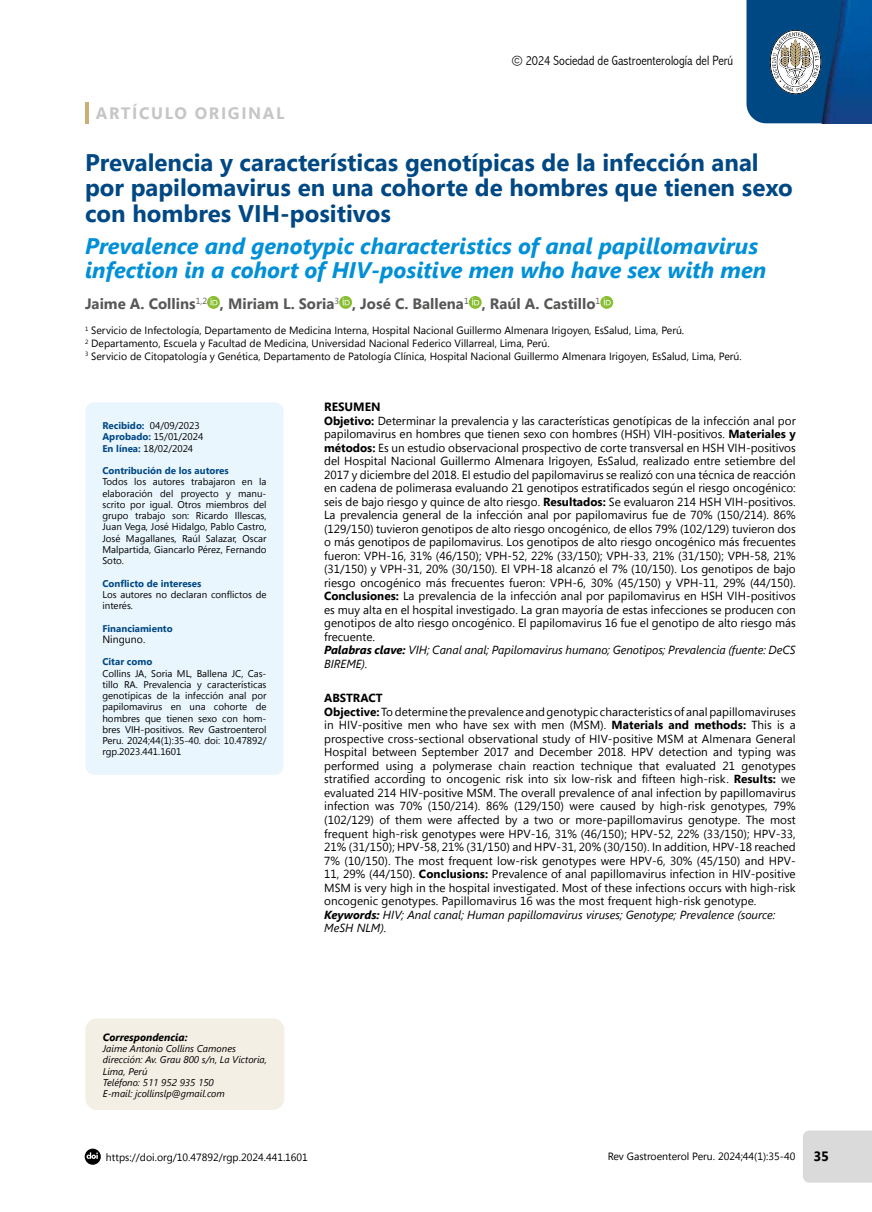
<style>
.page{position:relative;width:872px;height:1212px;background:#fff}
.page>*{position:absolute;margin:0;border:0;box-sizing:border-box;transform-origin:0 0}
.t1{font:700 24px/25.5px "Segoe UI";color:#004884}
.t2{font:italic 700 22.5px/24px "Segoe UI";color:#0090d7}
.t3{font:700 16.5px "Segoe UI";letter-spacing:.1em;color:#c6c6c6}
.t4{font:700 15px "Segoe UI";color:#575756}
.t5{font:300 condensed 13.5px "Abadi";color:#000}
.t6{font:700 13.5px "Segoe UI";color:#000}
.t7{font:700 12px "Segoe UI";color:#000}
.t8{font:11.7px/13.5px "Segoe UI";color:#000}
.t9{font:10.5px/12.8px "Segoe UI";color:#000}
.t10{font:italic 700 10.5px "Segoe UI";color:#000}
.t11{font:9.75px/11.2px "Segoe UI";color:#000}
.t12{font:italic 9.75px/11.2px "Segoe UI";color:#000}
.t13{font:700 9.75px "Segoe UI";color:#004884}
.s1{font-weight:700;color:#004884}
.s2{font-weight:700}
.s3{font-weight:700;font-style:italic}
.s4{font-style:italic}
</style>
<div class="page">
<svg style="left:85px;top:1148px;width:16px;height:17px"></svg>
<div style="left:803px;top:1130px;width:69px;height:52px;background:#dadada"></div>
<svg style="left:746px;top:0;width:66px;height:123px;background:#3c6d95"></svg>
<img style="left:812px;top:0;width:60px;height:123px">
<hr style="left:85px;top:102px;width:3px;height:22px;background:#c9af76">
<svg style="left:207px;top:296px;width:13px;height:13px"></svg>
<svg style="left:210px;top:298px;width:7px;height:7px"></svg>
<svg style="left:339px;top:296px;width:13px;height:13px"></svg>
<svg style="left:342px;top:298px;width:7px;height:7px"></svg>
<svg style="left:469px;top:296px;width:12px;height:13px"></svg>
<svg style="left:472px;top:298px;width:7px;height:7px"></svg>
<svg style="left:600px;top:296px;width:13px;height:13px"></svg>
<svg style="left:603px;top:298px;width:7px;height:7px"></svg>
<div style="left:85px;top:402px;width:198px;height:373px;background:#eaf6fe;border-radius:9px"></div>
<div style="left:85px;top:1018px;width:199px;height:92px;background:#f4efe4;border-radius:11px"></div>
<h3 class="t3" style="left:96px;top:102px;width:190px">ARTÍCULO ORIGINAL</h3>
<p class="t5" style="left:512px;top:52px;width:223px">© 2024 Sociedad de Gastroenterología del Perú</p>
<h1 class="t1" style="left:85px;top:148px;width:709px">Prevalencia y características genotípicas de la infección anal por papilomavirus en una cohorte de hombres que tienen sexo con hombres VIH-positivos</h1>
<h2 class="t2" style="left:85px;top:231px;width:682px">Prevalence and genotypic characteristics of anal papillomavirus infection in a cohort of HIV-positive men who have sex with men</h2>
<p class="t4" style="left:85px;top:293px;width:517px">Jaime A. Collins<sup>1,2</sup> , Miriam L. Soria<sup>3</sup> , José C. Ballena<sup>1</sup> , Raúl A. Castillo<sup>1</sup></p>
<p class="t9" style="left:85px;top:324px;width:658px"><sup>1</sup> Servicio de Infectología, Departamento de Medicina Interna, Hospital Nacional Guillermo Almenara Irigoyen, EsSalud, Lima, Perú.<br><sup>2</sup> Departamento, Escuela y Facultad de Medicina, Universidad Nacional Federico Villarreal, Lima, Perú.<br><sup>3</sup> Servicio de Citopatología y Genética, Departamento de Patología Clínica, Hospital Nacional Guillermo Almenara Irigoyen, EsSalud, Lima, Perú.</p>
<p class="t11" style="left:102px;top:420px;width:102px"><span class="s1">Recibido:</span> 04/09/2023<br><span class="s1">Aprobado:</span> 15/01/2024<br><span class="s1">En línea:</span> 18/02/2024</p>
<p class="t13" style="left:102px;top:464px;width:128px">Contribución de los autores</p>
<p class="t11" style="left:102px;top:476px;width:166px;text-align:justify">Todos los autores trabajaron en la elaboración del proyecto y manu&shy;scrito por igual. Otros miembros del grupo trabajo son: Ricardo Illescas, Juan Vega, José Hidalgo, Pablo Castro, José Magallanes, Raúl Salazar, Oscar Malpartida, Giancarlo Pérez, Fernando Soto.</p>
<p class="t13" style="left:102px;top:576px;width:100px">Conflicto de intereses</p>
<p class="t11" style="left:102px;top:588px;width:166px">Los autores no declaran conflictos de interés.</p>
<p class="t13" style="left:102px;top:621px;width:72px">Financiamiento</p>
<p class="t9" style="left:102px;top:632px;width:44px">Ninguno.</p>
<p class="t13" style="left:102px;top:655px;width:51px">Citar como</p>
<p class="t11" style="left:102px;top:667px;width:166px;text-align:justify">Collins JA, Soria ML, Ballena JC, Cas&shy;tillo RA. Prevalencia y características genotípicas de la infección anal por papilomavirus en una cohorte de hombres que tienen sexo con hom&shy;bres VIH-positivos. Rev Gastroenterol Peru. 2024;44(1):35-40. doi: 10.47892/ rgp.2023.441.1601</p>
<p class="t7" style="left:324px;top:398px;width:58px">RESUMEN</p>
<p class="t8" style="left:324px;top:413px;width:473px"><span class="s2">Objetivo:</span> Determinar la prevalencia y las características genotípicas de la infección anal por papilomavirus en hombres que tienen sexo con hombres (HSH) VIH-positivos. <span class="s2">Materiales y métodos:</span> Es un estudio observacional prospectivo de corte transversal en HSH VIH-positivos del Hospital Nacional Guillermo Almenara Irigoyen, EsSalud, realizado entre setiembre del 2017 y diciembre del 2018. El estudio del papilomavirus se realizó con una técnica de reacción en cadena de polimerasa evaluando 21 genotipos estratificados según el riesgo oncogénico: seis de bajo riesgo y quince de alto riesgo. <span class="s2">Resultados:</span> Se evaluaron 214 HSH VIH-positivos.<br>La prevalencia general de la infección anal por papilomavirus fue de 70% (150/214). 86% (129/150) tuvieron genotipos de alto riesgo oncogénico, de ellos 79% (102/129) tuvieron dos o más genotipos de papilomavirus. Los genotipos de alto riesgo oncogénico más frecuentes fueron: VPH-16, 31% (46/150); VPH-52, 22% (33/150); VPH-33, 21% (31/150); VPH-58, 21% (31/150) y VPH-31, 20% (30/150). El VPH-18 alcanzó el 7% (10/150). Los genotipos de bajo riesgo oncogénico más frecuentes fueron: VPH-6, 30% (45/150) y VPH-11, 29% (44/150).<br><span class="s2">Conclusiones:</span> La prevalencia de la infección anal por papilomavirus en HSH VIH-positivos es muy alta en el hospital investigado. La gran mayoría de estas infecciones se producen con genotipos de alto riesgo oncogénico. El papilomavirus 16 fue el genotipo de alto riesgo más frecuente.<br><span class="s3">Palabras clave:</span> <span class="s4">VIH; Canal anal; Papilomavirus humano; Genotipos; Prevalencia (fuente: DeCS BIREME).</span></p>
<p class="t8" style="left:324px;top:691px;width:473px"><span class="s2">ABSTRACT<br>Objective:</span> To determine the prevalence and genotypic characteristics of anal papillomaviruses in HIV-positive men who have sex with men (MSM). <span class="s2">Materials and methods:</span> This is a prospective cross-sectional observational study of HIV-positive MSM at Almenara General Hospital between September 2017 and December 2018. HPV detection and typing was performed using a polymerase chain reaction technique that evaluated 21 genotypes stratified according to oncogenic risk into six low-risk and fifteen high-risk. <span class="s2">Results:</span> we evaluated 214 HIV-positive MSM. The overall prevalence of anal infection by papillomavirus infection was 70% (150/214). 86% (129/150) were caused by high-risk genotypes, 79% (102/129) of them were affected by a two or more-papillomavirus genotype. The most frequent high-risk genotypes were HPV-16, 31% (46/150); HPV-52, 22% (33/150); HPV-33, 21% (31/150); HPV-58, 21% (31/150) and HPV-31, 20% (30/150). In addition, HPV-18 reached 7% (10/150). The most frequent low-risk genotypes were HPV-6, 30% (45/150) and HPV-11, 29% (44/150). <span class="s2">Conclusions:</span> Prevalence of anal papillomavirus infection in HIV-positive MSM is very high in the hospital investigated. Most of these infections occurs with high-risk oncogenic genotypes. Papillomavirus 16 was the most frequent high-risk genotype.<br><span class="s3">Keywords:</span> <span class="s4">HIV; Anal canal; Human papillomavirus viruses; Genotype; Prevalence (source:<br>MeSH NLM).</span></p>
<p class="t10" style="left:103px;top:1027px;width:86px">Correspondencia:</p>
<p class="t12" style="left:103px;top:1042px;width:166px">Jaime Antonio Collins Camones dirección: Av. Grau 800 s/n, La Victoria,<br>Lima, Perú<br>Teléfono: 511 952 935 150<br>E-mail: jcollinslp@gmail.com</p>
<p class="t9" style="left:106px;top:1150px;width:203px">https://doi.org/10.47892/rgp.2024.441.1601</p>
<p class="t9" style="left:607px;top:1150px;width:189px">Rev Gastroenterol Peru. 2024;44(1):35-40</p>
<p class="t6" style="left:813px;top:1146px;width:17px">35</p>
</div>
